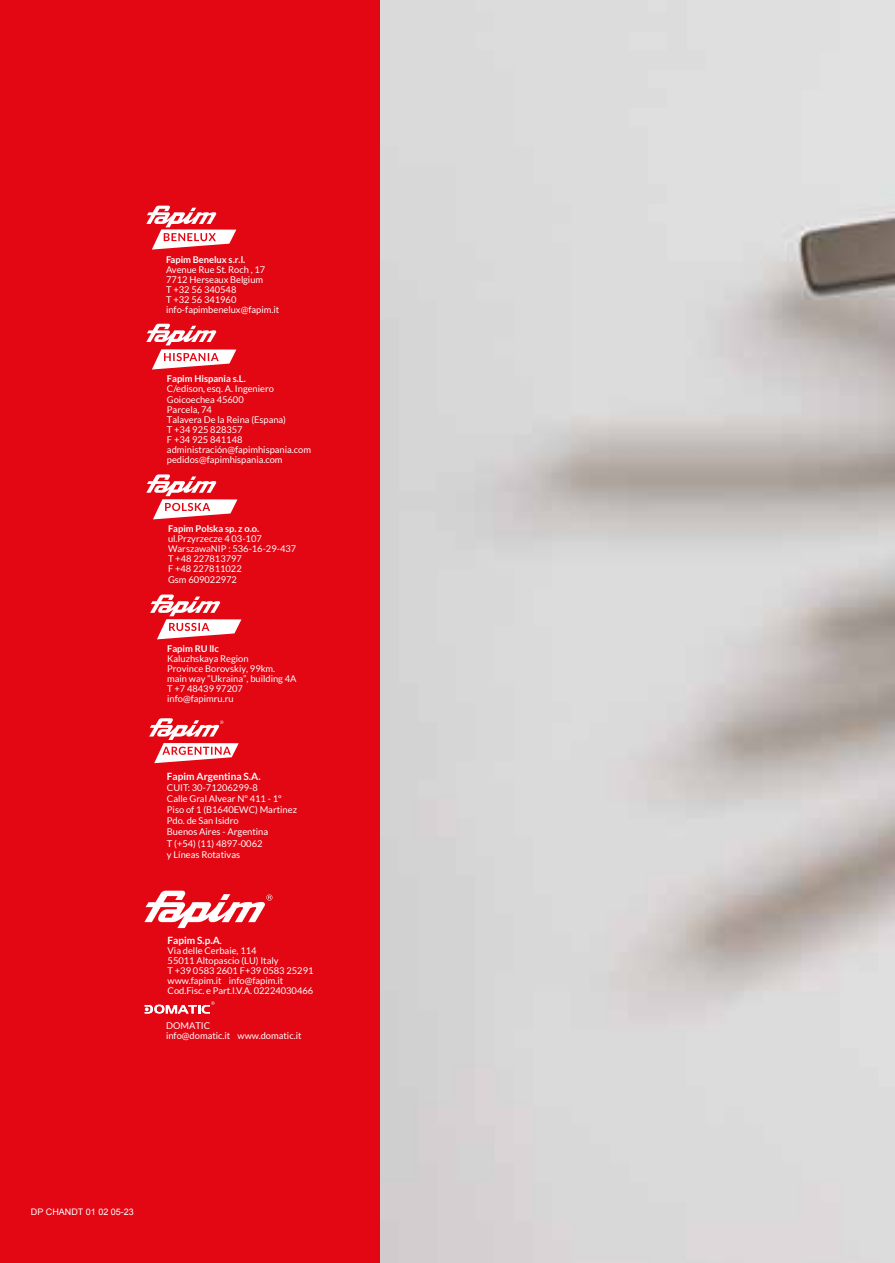
<style>
.page{position:relative;width:895px;height:1263px;background:#fff}
.page>*{position:absolute;margin:0;border:0;box-sizing:border-box;transform-origin:0 0}
.t1{font:700 10.05px "Lato";color:#fff}
.t2{font:9.3px/10.1px "Lato";color:#fff}
.t3{font:700 9.3px "Lato";color:#fff}
.t4{font:9px "Arial";color:#fff}
.s1{font-weight:400}
</style>
<div class="page">
<img style="left:379px;top:0;width:515px;height:1263px">
<div style="left:0;top:0;width:379px;height:1263px;background:#e30613"></div>
<svg style="left:146px;top:206px;width:90px;height:44px"></svg>
<svg style="left:146px;top:474px;width:91px;height:45px"></svg>
<svg style="left:146px;top:324px;width:90px;height:45px"></svg>
<svg style="left:149px;top:718px;width:90px;height:45px"></svg>
<svg style="left:144px;top:891px;width:128px;height:37px"></svg>
<svg style="left:145px;top:1001px;width:69px;height:12px"></svg>
<svg style="left:150px;top:594px;width:91px;height:45px"></svg>
<p class="t3" style="left:166px;top:254px;width:81px">Fapim Benelux s.r.l.</p>
<p class="t2" style="left:166px;top:264px;width:115px">Avenue Rue St. Roch , 17<br>7712 Herseaux Belgium<br>T +32 56 340548<br>T +32 56 341960 info-fapimbenelux@fapim.it</p>
<p class="t3" style="left:167px;top:374px;width:80px">Fapim Hispania s.L.</p>
<p class="t2" style="left:167px;top:384px;width:146px">C/edison, esq. A. Ingeniero<br>Goicoechea 45600<br>Parcela, 74<br>Talavera De la Reina (Espana)<br>T +34 925 828357<br>F +34 925 841148 administración@fapimhispania.com pedidos@fapimhispania.com</p>
<p class="t3" style="left:168px;top:524px;width:93px">Fapim Polska sp. z o.o.</p>
<p class="t2" style="left:168px;top:534px;width:130px">ul.Przyrzecze 4 03-107<br>WarszawaNIP : 536-16-29-437<br>T +48 227813797<br>F +48 227811022<br>Gsm 609022972</p>
<p class="t3" style="left:167px;top:644px;width:53px">Fapim RU llc</p>
<p class="t2" style="left:167px;top:654px;width:131px">Kaluzhskaya Region<br>Province Borovskiy, 99km. main way “Ukraina”, building 4A<br>T +7 48439 97207 info@fapimru.ru</p>
<p class="t1" style="left:167px;top:770px;width:95px">Fapim Argentina S.A.</p>
<p class="t2" style="left:167px;top:782px;width:131px;line-height:11.2px">CUIT: 30-71206299-8<br>Calle Gral Alvear Nº 411 - 1º<br>Piso of 1 (B1640EWC) Martinez<br>Pdo. de San Isidro<br>Buenos Aires - Argentina<br>T (+54) (11) 4897-0062<br>y Líneas Rotativas</p>
<p class="t1" style="left:168px;top:935px;width:56px">Fapim S.p.A<span class="s1">.</span></p>
<p class="t2" style="left:168px;top:946px;width:147px">Via delle Cerbaie, 114<br>55011 Altopascio (LU) Italy<br>T +39 0583 2601 F+39 0583 25291 www.fapim.it info@fapim.it<br>Cod.Fisc. e Part.I.V.A. 02224030466</p>
<p class="t2" style="left:166px;top:1020px;width:137px">DOMATIC<br>info@domatic.it www.domatic.it</p>
<p class="t4" style="left:31px;top:1206px;width:105px">DP CHANDT 01 02 05-23</p>
</div>
